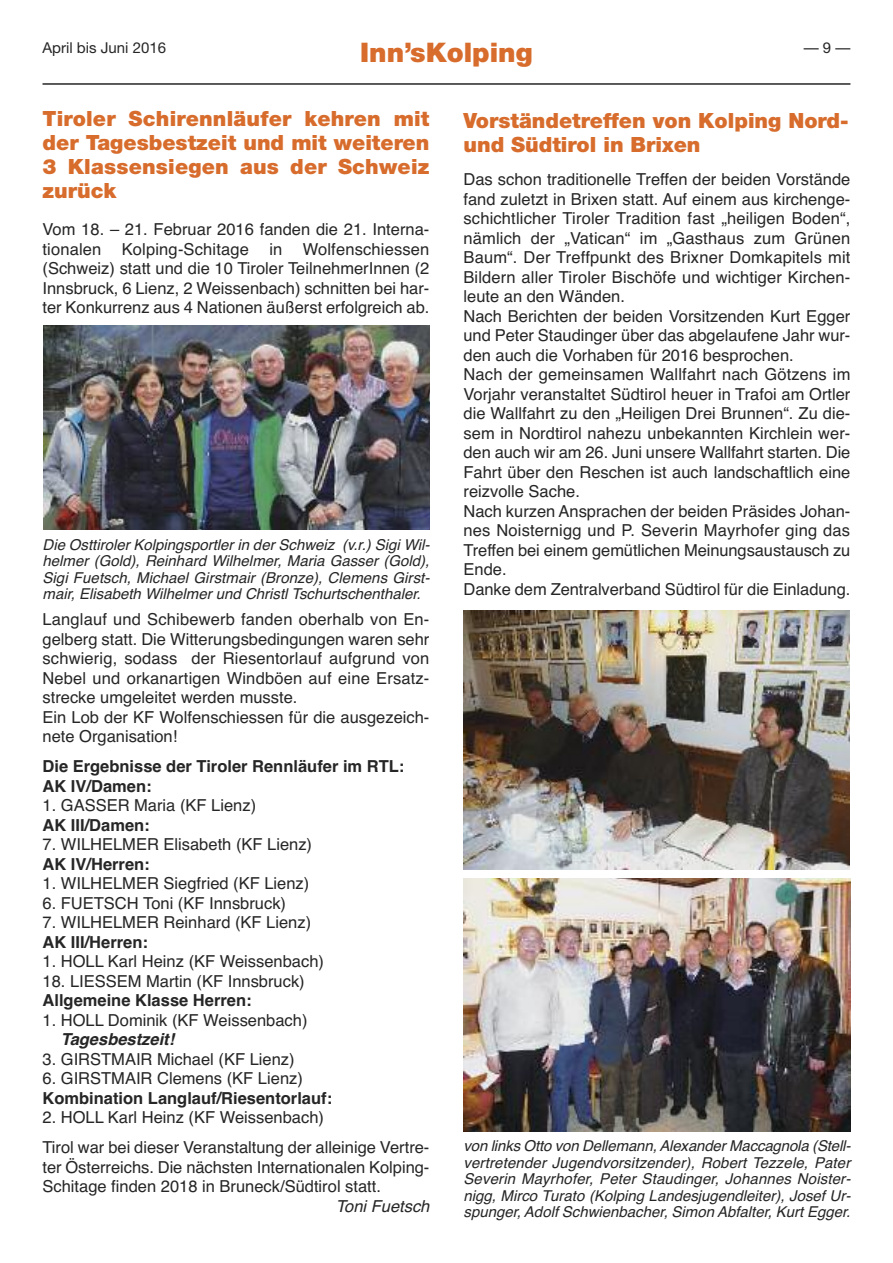
<style>
.page{position:relative;width:893px;height:1263px;background:#fff}
.page>*{position:absolute;margin:0;border:0;box-sizing:border-box;transform-origin:0 0}
.t1{font:900 27px "Helvetica Neue";color:#d76c2c}
.t2{font:900 21px/24px "Helvetica Neue";color:#d76c2c}
.t3{font:16.5px/19.5px "Helvetica";color:#272627}
.t4{font:700 16.5px/19.5px "Helvetica";color:#272627}
.t5{font:italic 700 16.5px "Helvetica";color:#272627}
.t6{font:italic 16.5px "Helvetica";color:#272627}
.t7{font:italic 15px/16.5px "Helvetica";color:#272627;text-align:justify}
.t8{font:15px "Helvetica Neue";color:#272627}
</style>
<div class="page">
<hr style="left:43px;top:83px;width:807px;height:2px;background:#272627">
<img style="left:463px;top:611px;width:386px;height:258px">
<img style="left:463px;top:878px;width:387px;height:254px">
<img style="left:44px;top:325px;width:385px;height:205px">
<p class="t8" style="left:43px;top:43px;width:125px">April bis Juni 2016</p>
<p class="t8" style="left:804px;top:43px;width:48px">—9—</p>
<h1 class="t1" style="left:360px;top:43px;width:174px">Inn’sKolping</h1>
<p class="t2" style="left:43px;top:108px;width:388px;text-align:justify">Tiroler Schirennläufer kehren mit der Tagesbestzeit und mit weiteren 3 Klassensiegen aus der Schweiz zurück</p>
<p class="t3" style="left:43px;top:220px;width:388px;text-align:justify">Vom 18. – 21. Februar 2016 fanden die 21. Interna&shy;tionalen Kolping-Schitage in Wolfenschiessen (Schweiz) statt und die 10 Tiroler TeilnehmerInnen (2<br>Innsbruck, 6 Lienz, 2 Weissenbach) schnitten bei har&shy;ter Konkurrenz aus 4 Nationen äußerst erfolgreich ab.</p>
<p class="t7" style="left:43px;top:536px;width:394px">Die Osttiroler Kolpingsportler in der Schweiz (v.r.) Sigi Wil&shy;helmer (Gold), Reinhard Wilhelmer, Maria Gasser (Gold), Sigi Fuetsch, Michael Girstmair (Bronze), Clemens Girst&shy;mair, Elisabeth Wilhelmer und Christl Tschurtschenthaler.</p>
<p class="t3" style="left:43px;top:610px;width:388px">Langlauf und Schibewerb fanden oberhalb von En&shy;gelberg statt. Die Witterungsbedingungen waren sehr schwierig, sodass der Riesentorlauf aufgrund von Nebel und orkanartigen Windböen auf eine Ersatz&shy;strecke umgeleitet werden musste.<br>Ein Lob der KF Wolfenschiessen für die ausgezeich&shy;nete Organisation!</p>
<p class="t4" style="left:43px;top:757px;width:363px">Die Ergebnisse der Tiroler Rennläufer im RTL:<br>AK IV/Damen:</p>
<p class="t3" style="left:43px;top:796px;width:215px">1. GASSER Maria (KF Lienz)</p>
<p class="t4" style="left:43px;top:815px;width:109px">AK III/Damen:</p>
<p class="t3" style="left:43px;top:835px;width:271px">7. WILHELMER Elisabeth (KF Lienz)</p>
<p class="t4" style="left:43px;top:854px;width:109px">AK IV/Herren:</p>
<p class="t3" style="left:43px;top:874px;width:268px">1. WILHELMER Siegfried (KF Lienz)</p>
<p class="t3" style="left:43px;top:893px;width:245px">6. FUETSCH Toni (KF Innsbruck)</p>
<p class="t3" style="left:43px;top:913px;width:270px">7. WILHELMER Reinhard (KF Lienz)</p>
<p class="t4" style="left:43px;top:932px;width:107px">AK III/Herren:</p>
<p class="t3" style="left:43px;top:952px;width:283px">1. HOLL Karl Heinz (KF Weissenbach)</p>
<p class="t3" style="left:43px;top:971px;width:264px">18. LIESSEM Martin (KF Innsbruck)</p>
<p class="t4" style="left:43px;top:991px;width:211px">Allgemeine Klasse Herren:</p>
<p class="t3" style="left:43px;top:1010px;width:267px">1. HOLL Dominik (KF Weissenbach)</p>
<p class="t5" style="left:61px;top:1030px;width:121px">Tagesbestzeit!</p>
<p class="t3" style="left:43px;top:1049px;width:254px">3. GIRSTMAIR Michael (KF Lienz)</p>
<p class="t3" style="left:43px;top:1069px;width:262px">6. GIRSTMAIR Clemens (KF Lienz)</p>
<p class="t4" style="left:43px;top:1088px;width:291px">Kombination Langlauf/Riesentorlauf:</p>
<p class="t3" style="left:43px;top:1102px;width:388px;line-height:30px">2. HOLL Karl Heinz (KF Weissenbach)<br>Tirol war bei dieser Veranstaltung der alleinige Vertre-</p>
<p class="t3" style="left:43px;top:1157px;width:388px">ter Österreichs. Die nächsten Internationalen Kolping-<br>Schitage finden 2018 in Bruneck/Südtirol statt.</p>
<p class="t6" style="left:336px;top:1196px;width:101px">Toni Fuetsch</p>
<p class="t2" style="left:463px;top:110px;width:387px">Vorständetreffen von Kolping Nord&shy;und Südtirol in Brixen</p>
<p class="t3" style="left:463px;top:170px;width:388px">Das schon traditionelle Treffen der beiden Vorstände fand zuletzt in Brixen statt. Auf einem aus kirchenge&shy;schichtlicher Tiroler Tradition fast „heiligen Boden“, nämlich der „Vatican“ im „Gasthaus zum Grünen Baum“. Der Treffpunkt des Brixner Domkapitels mit Bildern aller Tiroler Bischöfe und wichtiger Kirchen&shy;leute an den Wänden.<br>Nach Berichten der beiden Vorsitzenden Kurt Egger und Peter Staudinger über das abgelaufene Jahr wur&shy;den auch die Vorhaben für 2016 besprochen.<br>Nach der gemeinsamen Wallfahrt nach Götzens im Vorjahr veranstaltet Südtirol heuer in Trafoi am Ortler die Wallfahrt zu den „Heiligen Drei Brunnen“. Zu die&shy;sem in Nordtirol nahezu unbekannten Kirchlein wer&shy;den auch wir am 26. Juni unsere Wallfahrt starten. Die Fahrt über den Reschen ist auch landschaftlich eine reizvolle Sache.<br>Nach kurzen Ansprachen der beiden Präsides Johan&shy;nes Noisternigg und P. Severin Mayrhofer ging das Treffen bei einem gemütlichen Meinungsaustausch zu Ende.<br>Danke dem Zentralverband Südtirol für die Einladung.</p>
<p class="t7" style="left:463px;top:1137px;width:394px">von links Otto von Dellemann, Alexander Maccagnola (Stell&shy;vertretender Jugendvorsitzender), Robert Tezzele, Pater Severin Mayrhofer, Peter Staudinger, Johannes Noister&shy;nigg, Mirco Turato (Kolping Landesjugendleiter), Josef Ur&shy;spunger, Adolf Schwienbacher, Simon Abfalter, Kurt Egger.</p>
</div>
